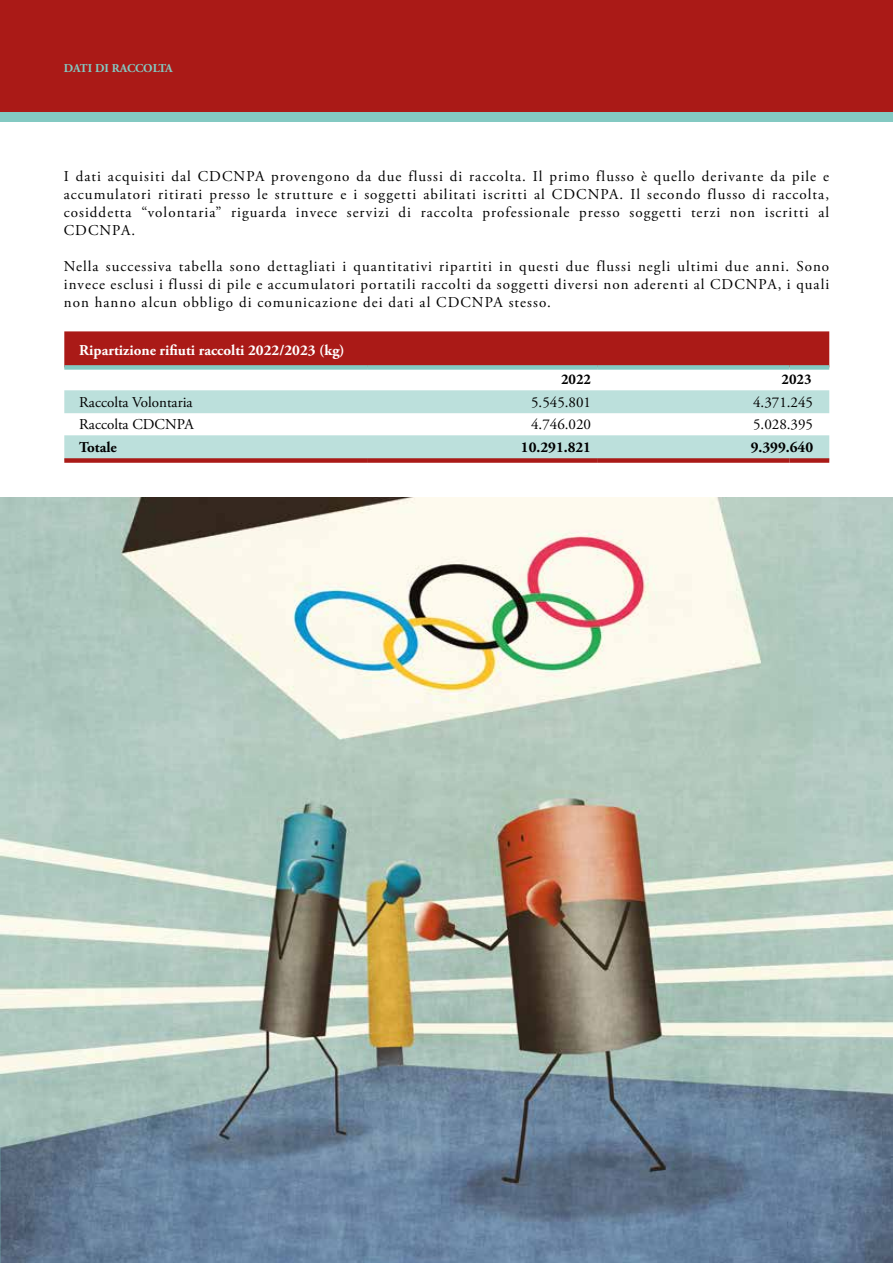
<style>
.page{position:relative;width:893px;height:1263px;background:#fff}
.page>*{position:absolute;margin:0;border:0;box-sizing:border-box;transform-origin:0 0}
.t1{font:15px/18px "Adobe Garamond Pro";letter-spacing:.07em;color:#000;text-align:justify}
.t2{font:700 15px "Adobe Garamond Pro";color:#fff}
.t3{font:15px "Adobe Garamond Pro";color:#000}
.t4{font:700 15px "Adobe Garamond Pro";color:#000}
.t5{font:700 15px "Minion Pro";color:#000}
.t6{font:700 12px "Adobe Garamond Pro";letter-spacing:-.01em;color:#83c9c2}
</style>
<div class="page">
<img style="left:0;top:497px;width:893px;height:766px">
<div style="left:0;top:0;width:893px;height:117px;background:#aa1a17"></div>
<div style="left:0;top:113px;width:893px;height:9px;background:#83c9c2"></div>
<div style="left:64px;top:331px;width:765px;height:34px;background:#aa1a17"></div>
<svg style="left:64px;top:390px;width:765px;height:68px;fill:#bce0dc"></svg>
<div style="left:64px;top:365px;width:304px;height:5px;background:#83c9c2"></div>
<div style="left:368px;top:365px;width:229px;height:5px;background:#83c9c2"></div>
<div style="left:597px;top:365px;width:193px;height:5px;background:#83c9c2"></div>
<div style="left:790px;top:365px;width:39px;height:5px;background:#83c9c2"></div>
<div style="left:64px;top:458px;width:304px;height:5px;background:#aa1a17"></div>
<div style="left:368px;top:458px;width:229px;height:5px;background:#aa1a17"></div>
<div style="left:597px;top:458px;width:193px;height:5px;background:#aa1a17"></div>
<div style="left:790px;top:458px;width:39px;height:5px;background:#aa1a17"></div>
<p class="t6" style="left:64px;top:62px;width:111px">DATI DI RACCOLTA</p>
<p class="t1" style="left:64px;top:168px;width:767px">I dati acquisiti dal CDCNPA provengono da due flussi di raccolta. Il primo flusso è quello derivante da pile e accumulatori ritirati presso le strutture e i soggetti abilitati iscritti al CDCNPA. Il secondo flusso di raccolta, cosiddetta “volontaria” riguarda invece servizi di raccolta professionale presso soggetti terzi non iscritti al CDCNPA.</p>
<p class="t1" style="left:64px;top:258px;width:767px">Nella successiva tabella sono dettagliati i quantitativi ripartiti in questi due flussi negli ultimi due anni. Sono invece esclusi i flussi di pile e accumulatori portatili raccolti da soggetti diversi non aderenti al CDCNPA, i quali non hanno alcun obbligo di comunicazione dei dati al CDCNPA stesso.</p>
<p class="t2" style="left:79px;top:341px;width:267px">Ripartizione rifiuti raccolti 2022/2023 (kg)</p>
<p class="t5" style="left:561px;top:371px;width:31px">2022</p>
<p class="t5" style="left:782px;top:371px;width:31px">2023</p>
<p class="t3" style="left:79px;top:393px;width:115px">Raccolta Volontaria</p>
<p class="t1" style="left:531px;top:394px;width:61px">5.545.801</p>
<p class="t1" style="left:753px;top:394px;width:61px">4.371.245</p>
<p class="t3" style="left:79px;top:416px;width:116px">Raccolta CDCNPA</p>
<p class="t1" style="left:531px;top:416px;width:61px">4.746.020</p>
<p class="t1" style="left:753px;top:416px;width:61px">5.028.395</p>
<p class="t4" style="left:79px;top:439px;width:39px">Totale</p>
<p class="t4" style="left:521px;top:439px;width:72px">10.291.821</p>
<p class="t4" style="left:751px;top:439px;width:64px">9.399.640</p>
</div>
